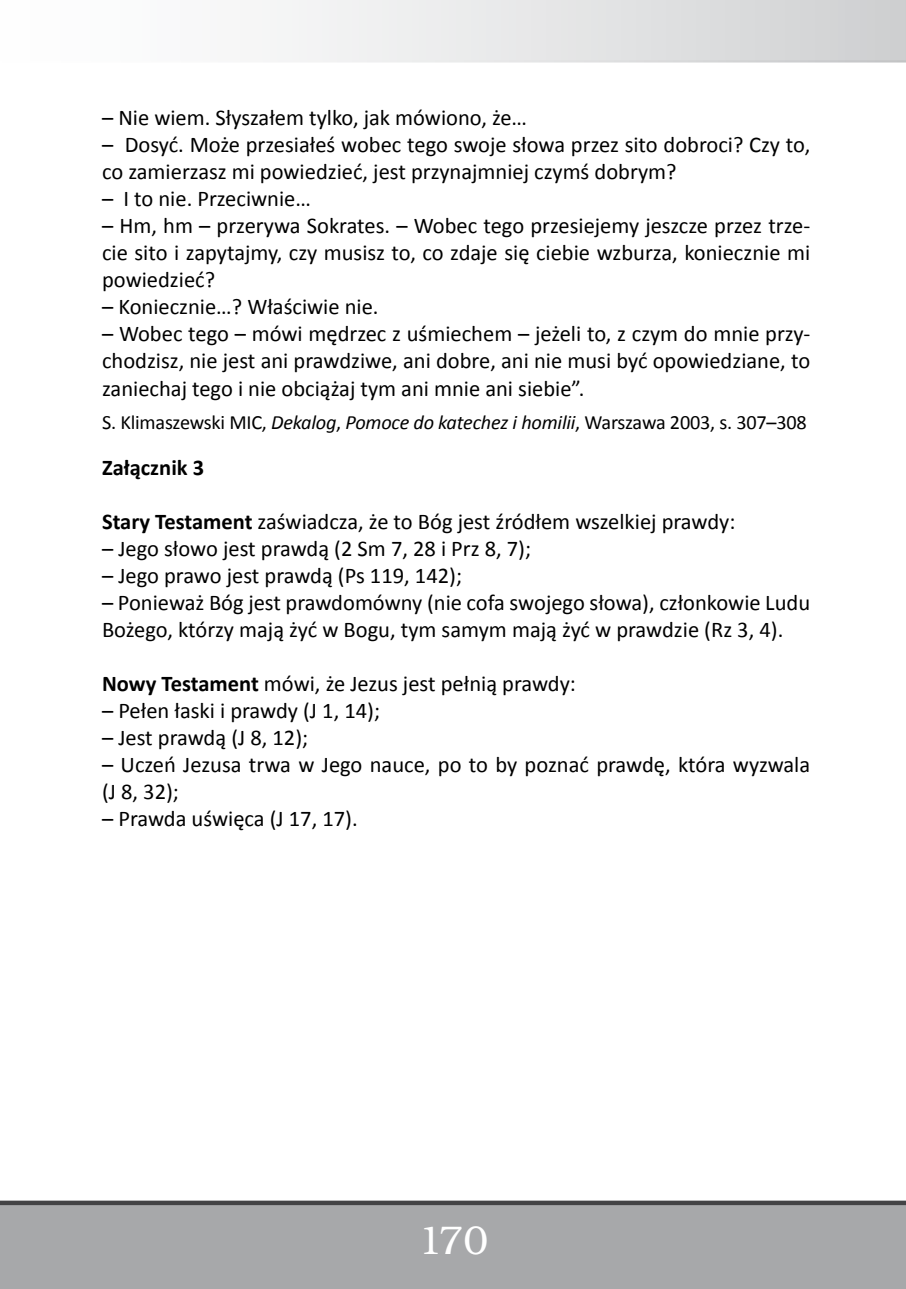
<style>
.page{position:relative;width:906px;height:1289px;background:#fff}
.page>*{position:absolute;margin:0;border:0;box-sizing:border-box;transform-origin:0 0}
.t1{font:300 40.5px "Bookman Itc TEE";color:#fff}
.t2{font:22.5px/27px "Calibri";color:#000}
.t3{font:700 22.5px "Calibri";color:#000}
.t4{font:20.25px "Calibri";letter-spacing:-.01em;color:#000}
.s1{font-style:italic}
.s2{font-weight:700}
</style>
<div class="page">
<div style="left:0;top:1200px;width:906px;height:88px;background:#a7a8aa"></div>
<svg style="left:277px;top:0;width:629px;height:63px"></svg>
<p class="t2" style="left:102px;top:104px;width:426px">– Nie wiem. Słyszałem tylko, jak mówiono, że…</p>
<p class="t2" style="left:102px;top:131px;width:709px">– Dosyć. Może przesiałeś wobec tego swoje słowa przez sito dobroci? Czy to, co zamierzasz mi powiedzieć, jest przynajmniej czymś dobrym?</p>
<p class="t2" style="left:102px;top:185px;width:210px">– I to nie. Przeciwnie…</p>
<p class="t2" style="left:102px;top:212px;width:709px;text-align:justify">– Hm, hm – przerywa Sokrates. – Wobec tego przesiejemy jeszcze przez trze&shy;cie sito i zapytajmy, czy musisz to, co zdaje się ciebie wzburza, koniecznie mi powiedzieć?</p>
<p class="t2" style="left:102px;top:293px;width:278px">– Koniecznie…? Właściwie nie.</p>
<p class="t2" style="left:102px;top:320px;width:709px;text-align:justify">– Wobec tego – mówi mędrzec z uśmiechem – jeżeli to, z czym do mnie przy&shy;chodzisz, nie jest ani prawdziwe, ani dobre, ani nie musi być opowiedziane, to zaniechaj tego i nie obciążaj tym ani mnie ani siebie”.</p>
<p class="t4" style="left:102px;top:409px;width:706px">S. Klimaszewski MIC, <span class="s1">Dekalog</span>, <span class="s1">Pomoce do katechez i homilii</span>, Warszawa 2003, s. 307–308</p>
<p class="t3" style="left:102px;top:453px;width:104px">Załącznik 3</p>
<p class="t2" style="left:102px;top:508px;width:635px"><span class="s2">Stary Testament</span> zaświadcza, że to Bóg jest źródłem wszelkiej prawdy:</p>
<p class="t2" style="left:102px;top:535px;width:430px">– Jego słowo jest prawdą (2 Sm 7, 28 i Prz 8, 7);</p>
<p class="t2" style="left:102px;top:562px;width:361px">– Jego prawo jest prawdą (Ps 119, 142);</p>
<p class="t2" style="left:102px;top:589px;width:709px">– Ponieważ Bóg jest prawdomówny (nie cofa swojego słowa), członkowie Ludu<br>Bożego, którzy mają żyć w Bogu, tym samym mają żyć w prawdzie (Rz 3, 4).</p>
<p class="t2" style="left:102px;top:670px;width:475px"><span class="s2">Nowy Testament</span> mówi, że Jezus jest pełnią prawdy:</p>
<p class="t2" style="left:102px;top:697px;width:279px">– Pełen łaski i prawdy (J 1, 14);</p>
<p class="t2" style="left:102px;top:724px;width:208px">– Jest prawdą (J 8, 12);</p>
<p class="t2" style="left:102px;top:751px;width:709px">– Uczeń Jezusa trwa w Jego nauce, po to by poznać prawdę, która wyzwala (J 8, 32);</p>
<p class="t2" style="left:102px;top:805px;width:257px">– Prawda uświęca (J 17, 17).</p>
<h1 class="t1" style="left:418px;top:1218px;width:72px">170</h1>
</div>
